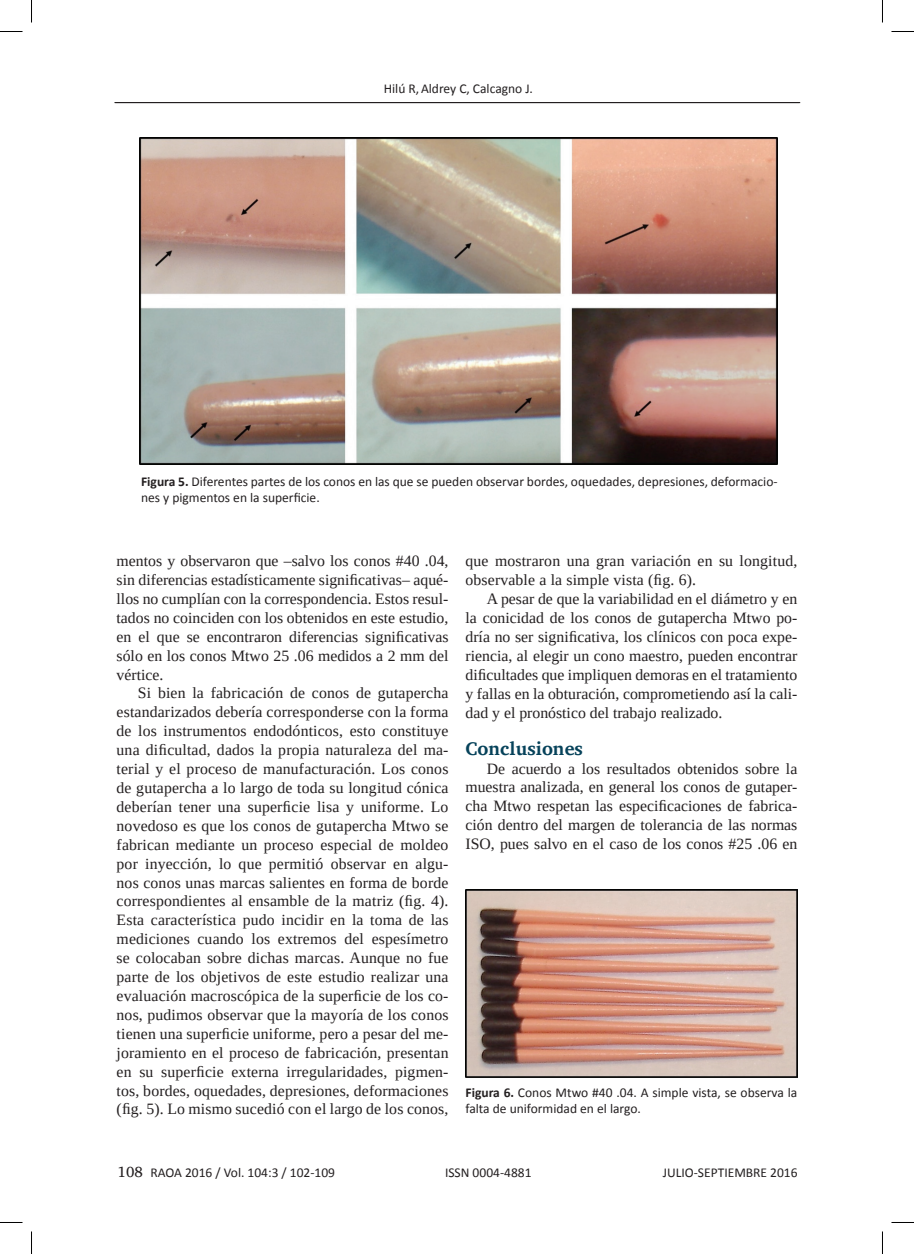
<style>
.page{position:relative;width:914px;height:1254px;background:#fff}
.page>*{position:absolute;margin:0;border:0;box-sizing:border-box;transform-origin:0 0}
.Título_intro{font:700 18.75px "Charis SIL";color:#06425a}
.Texto_intro{font:15.75px/18.9px "Liberation Serif";color:#231f20;text-align:justify}
.Epígrafe_imágenes{font:13.5px/16.2px "Calibri";color:#231f20}
.s1{font-weight:700}
.s2{font-family:"Charis SIL";font-size:15px}
</style>
<div class="page">
<hr style="left:115px;top:102px;width:685px;height:1px;background:#231f20">
<hr style="left:114px;top:102px;width:685px;height:1px;background:#231f20">
<img style="left:465px;top:889px;width:332px;height:188px">
<img style="left:139px;top:138px;width:638px;height:327px">
<svg style="left:0;top:31px;width:22px;height:1px"></svg>
<svg style="left:891px;top:31px;width:22px;height:1px"></svg>
<svg style="left:0;top:1222px;width:22px;height:1px"></svg>
<svg style="left:891px;top:1222px;width:22px;height:1px"></svg>
<svg style="left:31px;top:0;width:1px;height:23px"></svg>
<svg style="left:31px;top:1231px;width:1px;height:23px"></svg>
<svg style="left:882px;top:0;width:1px;height:23px"></svg>
<svg style="left:882px;top:1231px;width:1px;height:23px"></svg>
<p class="Epígrafe_imágenes" style="left:384px;top:81px;width:151px">Hilú R,Aldrey C, Calcagno J.</p>
<p class="Epígrafe_imágenes" style="left:141px;top:473px;width:638px"><span class="s1">Figura 5.</span> Diferentes partes de los conos en las que se pueden observar bordes, oquedades, depresiones, deformacio&shy;nes y pigmentos en la superficie.</p>
<p class="Texto_intro" style="left:117px;top:551px;width:333px">mentos y observaron que –salvo los conos #40 .04, sin diferencias estadísticamente significativas– aqué&shy;llos no cumplían con la correspondencia. Estos resul&shy;tados no coinciden con los obtenidos en este estudio, en el que se encontraron diferencias significativas sólo en los conos Mtwo 25 .06 medidos a 2 mm del vértice.</p>
<p class="Texto_intro" style="left:117px;top:683px;width:333px;text-indent:21px">Si bien la fabricación de conos de gutapercha estandarizados debería corresponderse con la forma de los instrumentos endodónticos, esto constituye una dificultad, dados la propia naturaleza del ma&shy;terial y el proceso de manufacturación. Los conos de gutapercha a lo largo de toda su longitud cónica deberían tener una superficie lisa y uniforme. Lo novedoso es que los conos de gutapercha Mtwo se fabrican mediante un proceso especial de moldeo por inyección, lo que permitió observar en algu&shy;nos conos unas marcas salientes en forma de borde correspondientes al ensamble de la matriz (fig. 4).<br>Esta característica pudo incidir en la toma de las mediciones cuando los extremos del espesímetro se colocaban sobre dichas marcas. Aunque no fue parte de los objetivos de este estudio realizar una evaluación macroscópica de la superficie de los co&shy;nos, pudimos observar que la mayoría de los conos tienen una superficie uniforme, pero a pesar del me&shy;joramiento en el proceso de fabricación, presentan en su superficie externa irregularidades, pigmen&shy;tos, bordes, oquedades, depresiones, deformaciones (fig. 5). Lo mismo sucedió con el largo de los conos,</p>
<p class="Texto_intro" style="left:465px;top:551px;width:333px">que mostraron una gran variación en su longitud, observable a la simple vista (fig. 6).</p>
<p class="Texto_intro" style="left:465px;top:589px;width:333px;text-indent:21px">A pesar de que la variabilidad en el diámetro y en la conicidad de los conos de gutapercha Mtwo po&shy;dría no ser significativa, los clínicos con poca expe&shy;riencia, al elegir un cono maestro, pueden encontrar dificultades que impliquen demoras en el tratamiento y fallas en la obturación, comprometiendo así la cali&shy;dad y el pronóstico del trabajo realizado.</p>
<p class="Título_intro" style="left:465px;top:737px;width:119px">Conclusiones</p>
<p class="Texto_intro" style="left:465px;top:758px;width:333px;text-indent:21px">De acuerdo a los resultados obtenidos sobre la muestra analizada, en general los conos de gutaper&shy;cha Mtwo respetan las especificaciones de fabrica&shy;ción dentro del margen de tolerancia de las normas ISO, pues salvo en el caso de los conos #25 .06 en</p>
<p class="Epígrafe_imágenes" style="left:465px;top:1084px;width:333px"><span class="s1">Figura 6.</span> Conos Mtwo #40 .04. A simple vista, se observa la falta de uniformidad en el largo.</p>
<p class="Epígrafe_imágenes" style="left:118px;top:1164px;width:219px"><span class="s2">108</span> RAOA 2016 / Vol. 104:3 / 102-109</p>
<p class="Epígrafe_imágenes" style="left:445px;top:1164px;width:88px">ISSN 0004-4881</p>
<p class="Epígrafe_imágenes" style="left:662px;top:1164px;width:136px">JULIO-SEPTIEMBRE 2016</p>
</div>
